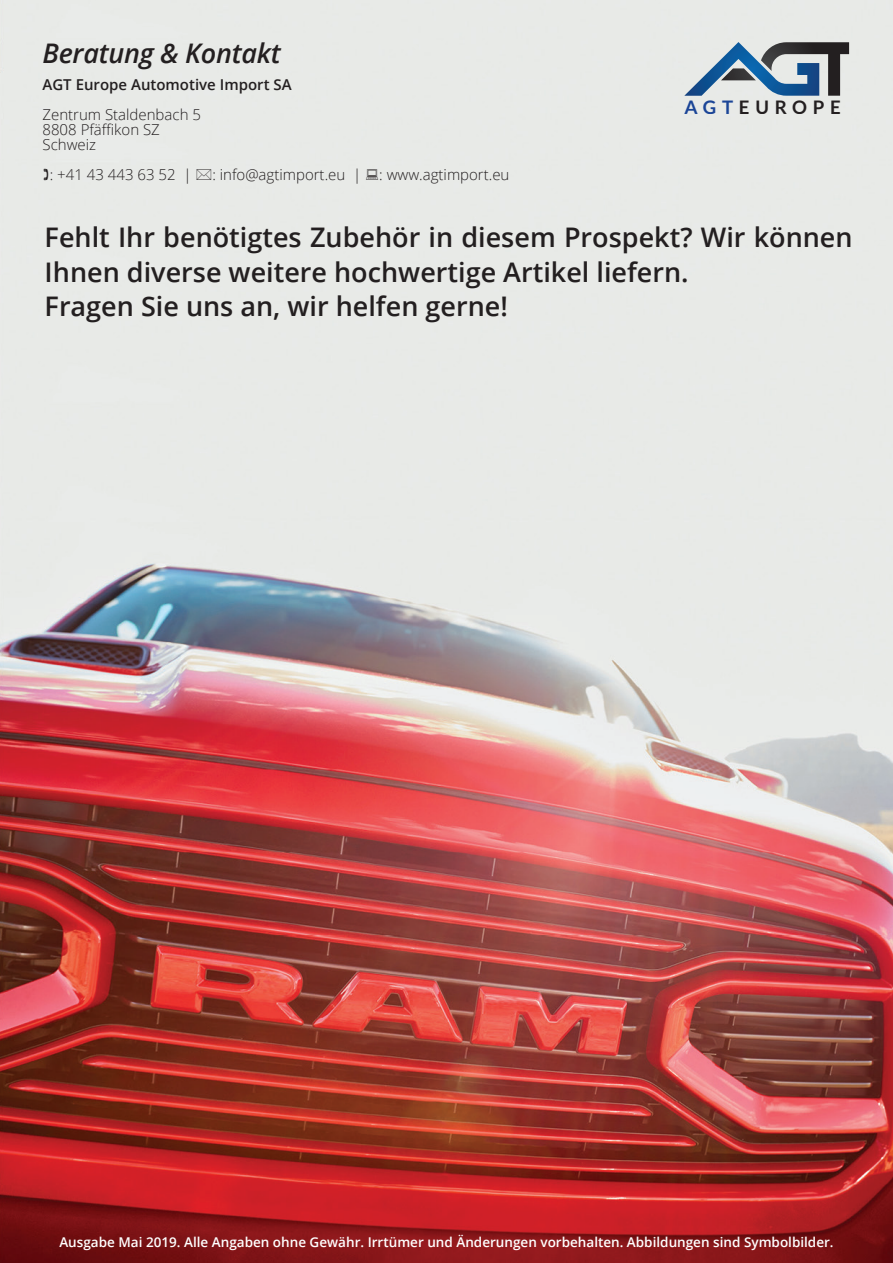
<style>
.page{position:relative;width:893px;height:1263px;background:#fff}
.page>*{position:absolute;margin:0;border:0;box-sizing:border-box;transform-origin:0 0}
.t1{font:600 27px/34.5px "Open Sans";color:#231f20}
.t2{font:italic 600 27px "Open Sans";letter-spacing:-.01em;color:#231f20}
.t3{font:700 18.6px "Lato";letter-spacing:.305em;color:#231f20}
.t4{font:300 15px/15px "Open Sans";color:#231f20}
.t5{font:600 15px "Open Sans";color:#231f20}
.t6{font:600 13.5px "Open Sans";color:#fff}
.s1{color:#1b4597}
</style>
<div class="page">
<img style="left:0;top:0;width:893px;height:1263px">
<svg style="left:684px;top:42px;width:165px;height:54px;background:#879aaa"></svg>
<svg style="left:44px;top:169px;width:4px;height:11px"></svg>
<svg style="left:197px;top:169px;width:14px;height:11px"></svg>
<svg style="left:366px;top:169px;width:12px;height:11px"></svg>
<p class="t2" style="left:43px;top:34px;width:240px">Beratung &amp; Kontakt</p>
<p class="t5" style="left:43px;top:74px;width:251px">AGT Europe Automotive Import SA</p>
<p class="t4" style="left:43px;top:107px;width:160px">Zentrum Staldenbach 5<br>8808 Pfäffikon SZ<br>Schweiz</p>
<p class="t4" style="left:50px;top:167px;width:143px">: +41 43 443 63 52 |</p>
<p class="t4" style="left:212px;top:167px;width:299px">: info@agtimport.eu | : www.agtimport.eu</p>
<p class="t3" style="left:684px;top:96px;width:158px"><span class="s1">AGT</span>EUROPE</p>
<p class="t1" style="left:45px;top:220px;width:809px">Fehlt Ihr benötigtes Zubehör in diesem Prospekt? Wir können<br>Ihnen diverse weitere hochwertige Artikel liefern.<br>Fragen Sie uns an, wir helfen gerne!</p>
<p class="t6" style="left:59px;top:1232px;width:776px">Ausgabe Mai 2019. Alle Angaben ohne Gewähr. Irrtümer und Änderungen vorbehalten. Abbildungen sind Symbolbilder.</p>
</div>
